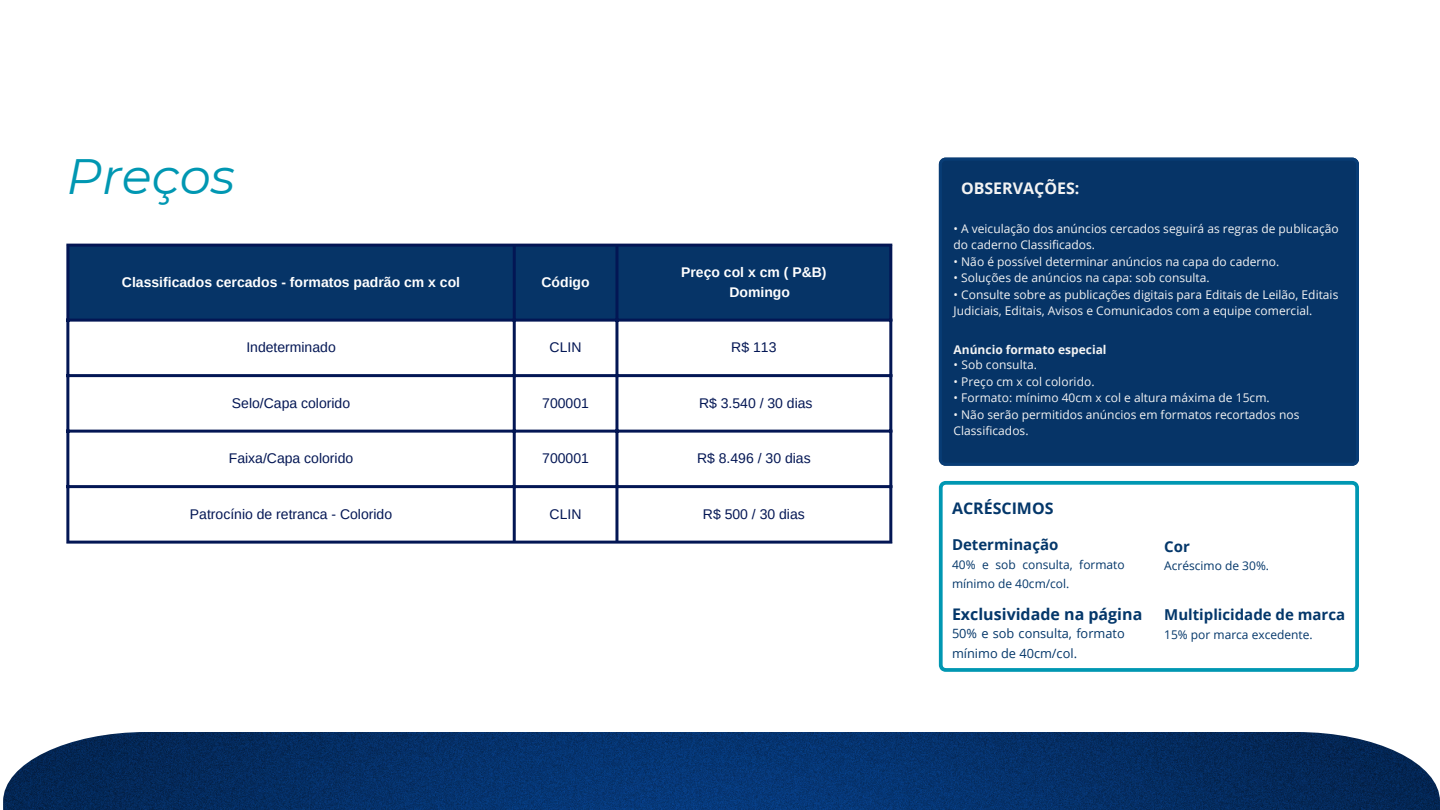
<style>
.page{position:relative;width:1440px;height:810px;background:#fff}
.page>*{position:absolute;margin:0;border:0;box-sizing:border-box;transform-origin:0 0}
.t1{font:italic 49.6px "Montserrat";color:#0097b2}
.t2{font:700 16px "Open Sans";color:#04376a}
.t3{font:700 16px "Open Sans";color:#f3f3f3}
.t4{font:700 15px "Open Sans";color:#04376a}
.t5{font:14px "Arimo";color:#031654}
.t6{font:700 14px/19.5px "Arimo";color:#fff}
.t7{font:12.8px/20.4px "Open Sans";color:#04376a}
.t8{font:12px/16.5px "Open Sans";color:#f3f3f3}
.t9{font:12px/18.8px "Open Sans";color:#04376a}
.t10{font:700 12px "Open Sans";color:#f3f3f3}
</style>
<div class="page">
<div style="left:939px;top:158px;width:420px;height:308px;background:#063467"></div>
<svg style="left:939px;top:481px;width:420px;height:191px"></svg>
<div style="left:69px;top:247px;width:820px;height:72px;background:#063467"></div>
<hr style="left:66px;top:247px;width:3px;height:294px;background:#031654">
<hr style="left:513px;top:247px;width:3px;height:294px;background:#031654">
<hr style="left:615px;top:247px;width:3px;height:294px;background:#031654">
<hr style="left:889px;top:247px;width:3px;height:294px;background:#031654">
<hr style="left:66px;top:244px;width:826px;height:3px;background:#031654">
<hr style="left:66px;top:319px;width:826px;height:3px;background:#031654">
<hr style="left:66px;top:374px;width:826px;height:3px;background:#031654">
<hr style="left:66px;top:430px;width:826px;height:3px;background:#031654">
<hr style="left:66px;top:485px;width:826px;height:3px;background:#031654">
<hr style="left:66px;top:541px;width:826px;height:3px;background:#031654">
<img style="left:3px;top:732px;width:1437px;height:78px">
<h1 class="t1" style="left:66px;top:146px;width:170px">Preços</h1>
<p class="t6" style="left:122px;top:273px;width:340px">Classificados cercados - formatos padrão cm x col</p>
<p class="t6" style="left:542px;top:273px;width:50px">Código</p>
<p class="t6" style="left:729px;top:263px;width:99px;text-indent:-48px">Preço col x cm ( P&amp;B)<br>Domingo</p>
<p class="t5" style="left:246px;top:340px;width:91px">Indeterminado</p>
<p class="t5" style="left:550px;top:340px;width:33px">CLIN</p>
<p class="t5" style="left:731px;top:340px;width:47px">R$ 113</p>
<p class="t5" style="left:232px;top:395px;width:120px">Selo/Capa colorido</p>
<p class="t5" style="left:542px;top:395px;width:48px">700001</p>
<p class="t5" style="left:699px;top:395px;width:115px">R$ 3.540 / 30 dias</p>
<p class="t5" style="left:229px;top:451px;width:126px">Faixa/Capa colorido</p>
<p class="t5" style="left:542px;top:451px;width:48px">700001</p>
<p class="t5" style="left:697px;top:451px;width:115px">R$ 8.496 / 30 dias</p>
<p class="t5" style="left:190px;top:506px;width:204px">Patrocínio de retranca - Colorido</p>
<p class="t5" style="left:550px;top:506px;width:33px">CLIN</p>
<p class="t5" style="left:703px;top:506px;width:103px">R$ 500 / 30 dias</p>
<h2 class="t3" style="left:961px;top:177px;width:120px">OBSERVAÇÕES:</h2>
<p class="t8" style="left:954px;top:220px;width:387px">• A veiculação dos anúncios cercados seguirá as regras de publicação do caderno Classificados.</p>
<p class="t8" style="left:954px;top:253px;width:327px">• Não é possível determinar anúncios na capa do caderno.</p>
<p class="t8" style="left:954px;top:269px;width:258px">• Soluções de anúncios na capa: sob consulta.</p>
<p class="t8" style="left:954px;top:286px;width:386px">• Consulte sobre as publicações digitais para Editais de Leilão, Editais<br>Judiciais, Editais, Avisos e Comunicados com a equipe comercial.</p>
<p class="t10" style="left:954px;top:341px;width:155px">Anúncio formato especial</p>
<p class="t8" style="left:954px;top:356px;width:85px">• Sob consulta.</p>
<p class="t8" style="left:954px;top:373px;width:142px">• Preço cm x col colorido.</p>
<p class="t8" style="left:954px;top:389px;width:318px">• Formato: mínimo 40cm x col e altura máxima de 15cm.</p>
<p class="t8" style="left:954px;top:406px;width:347px">• Não serão permitidos anúncios em formatos recortados nos<br>Classificados.</p>
<h2 class="t2" style="left:952px;top:497px;width:103px">ACRÉSCIMOS</h2>
<p class="t4" style="left:952px;top:534px;width:108px">Determinação</p>
<p class="t4" style="left:1164px;top:536px;width:27px">Cor</p>
<p class="t9" style="left:952px;top:555px;width:174px">40% e sob consulta, formato mínimo de 40cm/col.</p>
<p class="t7" style="left:952px;top:623px;width:174px">50% e sob consulta, formato mínimo de 40cm/col.</p>
<p class="t9" style="left:1164px;top:556px;width:106px">Acréscimo de 30%.</p>
<h2 class="t2" style="left:952px;top:603px;width:192px">Exclusividade na página</h2>
<p class="t4" style="left:1164px;top:603px;width:182px">Multiplicidade de marca</p>
<p class="t9" style="left:1164px;top:625px;width:150px">15% por marca excedente.</p>
</div>
